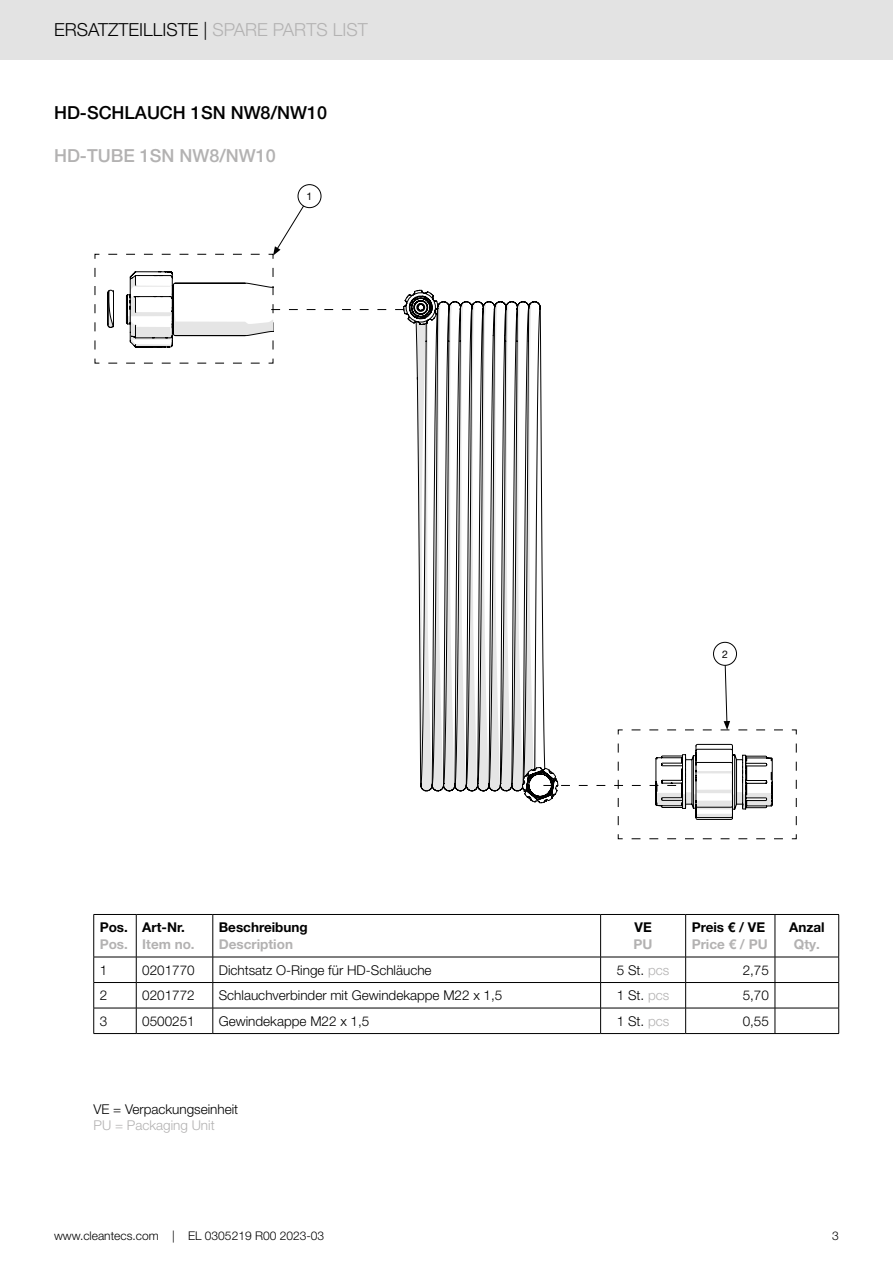
<style>
.page{position:relative;width:893px;height:1263px;background:#fff}
.page>*{position:absolute;margin:0;border:0;box-sizing:border-box;transform-origin:0 0}
.t1{font:300 18px "Helvetica Neue LT Pro";color:#000}
.t2{font:500 18px "Helvetica Neue LT Pro";color:#000}
.t3{font:500 18px "Helvetica Neue LT Pro";color:#b3b2b2}
.t4{font:300 13.5px "Helvetica Neue LT Pro";color:#000}
.t5{font:700 13.5px "Helvetica Neue LT Pro";color:#000}
.t6{font:700 13.5px "Helvetica Neue LT Pro";color:#b3b2b2}
.t7{font:300 13.5px "Helvetica Neue LT Pro";color:#b3b2b2}
.t8{font:300 12px "Helvetica Neue LT Pro";color:#000}
.t9{font:10.5px "Helvetica Neue LT Pro";color:#000}
.s1{color:#b3b2b2}
</style>
<div class="page">
<div style="left:0;top:0;width:893px;height:60px;background:#e3e3e3"></div>
<hr style="left:94px;top:914px;width:42px;height:1px;background:#000">
<hr style="left:93px;top:915px;width:1px;height:42px;background:#000">
<hr style="left:136px;top:914px;width:77px;height:1px;background:#000">
<hr style="left:136px;top:915px;width:1px;height:42px;background:#000">
<hr style="left:213px;top:914px;width:388px;height:1px;background:#000">
<hr style="left:213px;top:915px;width:1px;height:42px;background:#000">
<hr style="left:601px;top:914px;width:85px;height:1px;background:#000">
<hr style="left:600px;top:915px;width:1px;height:42px;background:#000">
<hr style="left:686px;top:914px;width:89px;height:1px;background:#000">
<hr style="left:685px;top:915px;width:1px;height:42px;background:#000">
<hr style="left:775px;top:914px;width:64px;height:1px;background:#000">
<hr style="left:775px;top:915px;width:1px;height:42px;background:#000">
<hr style="left:838px;top:915px;width:1px;height:42px;background:#000">
<hr style="left:94px;top:957px;width:42px;height:1px;background:#000">
<hr style="left:136px;top:957px;width:77px;height:1px;background:#000">
<hr style="left:213px;top:957px;width:388px;height:1px;background:#000">
<hr style="left:601px;top:957px;width:85px;height:1px;background:#000">
<hr style="left:686px;top:957px;width:89px;height:1px;background:#000">
<hr style="left:775px;top:957px;width:64px;height:1px;background:#000">
<hr style="left:94px;top:982px;width:42px;height:1px;background:#000">
<hr style="left:136px;top:982px;width:77px;height:1px;background:#000">
<hr style="left:213px;top:982px;width:388px;height:1px;background:#000">
<hr style="left:601px;top:982px;width:85px;height:1px;background:#000">
<hr style="left:686px;top:982px;width:89px;height:1px;background:#000">
<hr style="left:775px;top:982px;width:64px;height:1px;background:#000">
<hr style="left:94px;top:1008px;width:42px;height:1px;background:#000">
<svg style="left:93px;top:957px;width:1px;height:76px"></svg>
<hr style="left:136px;top:1008px;width:77px;height:1px;background:#000">
<svg style="left:136px;top:957px;width:1px;height:76px"></svg>
<hr style="left:213px;top:1008px;width:388px;height:1px;background:#000">
<svg style="left:213px;top:957px;width:1px;height:76px"></svg>
<hr style="left:601px;top:1008px;width:85px;height:1px;background:#000">
<svg style="left:600px;top:957px;width:1px;height:76px"></svg>
<hr style="left:686px;top:1008px;width:89px;height:1px;background:#000">
<svg style="left:685px;top:957px;width:1px;height:76px"></svg>
<hr style="left:775px;top:1008px;width:64px;height:1px;background:#000">
<svg style="left:775px;top:957px;width:1px;height:76px"></svg>
<svg style="left:838px;top:957px;width:1px;height:76px"></svg>
<hr style="left:94px;top:1033px;width:42px;height:1px;background:#000">
<hr style="left:136px;top:1033px;width:77px;height:1px;background:#000">
<hr style="left:213px;top:1033px;width:388px;height:1px;background:#000">
<hr style="left:601px;top:1033px;width:85px;height:1px;background:#000">
<hr style="left:686px;top:1033px;width:89px;height:1px;background:#000">
<hr style="left:775px;top:1033px;width:64px;height:1px;background:#000">
<div style="left:713px;top:642px;width:24px;height:23px;border:1px solid #000;border-radius:50%"></div>
<div style="left:298px;top:184px;width:23px;height:24px;border:1px solid #000;border-radius:50%"></div>
<svg style="left:95px;top:196px;width:292px;height:168px"></svg>
<svg style="left:403px;top:289px;width:139px;height:467px"></svg>
<svg style="left:420px;top:483px;width:157px;height:552px"></svg>
<svg style="left:522px;top:653px;width:275px;height:255px"></svg>
<h1 class="t1" style="left:54px;top:19px;width:315px">ERSATZTEILLISTE | <span class="s1">SPARE PARTS LIST</span></h1>
<h1 class="t2" style="left:54px;top:102px;width:274px">HD-SCHLAUCH 1SN NW8/NW10</h1>
<h1 class="t3" style="left:54px;top:145px;width:223px">HD-TUBE 1SN NW8/NW10</h1>
<p class="t9" style="left:307px;top:190px;width:7px">1</p>
<p class="t9" style="left:722px;top:647px;width:7px">2</p>
<p class="t5" style="left:100px;top:919px;width:30px">Pos.</p>
<p class="t6" style="left:100px;top:935px;width:30px">Pos.</p>
<p class="t5" style="left:142px;top:919px;width:44px">Art-Nr.</p>
<p class="t6" style="left:142px;top:935px;width:54px">Item no.</p>
<p class="t5" style="left:219px;top:919px;width:91px">Beschreibung</p>
<p class="t6" style="left:219px;top:935px;width:76px">Description</p>
<p class="t5" style="left:634px;top:919px;width:19px">VE</p>
<p class="t6" style="left:634px;top:935px;width:21px">PU</p>
<p class="t5" style="left:692px;top:919px;width:75px">Preis € / VE</p>
<p class="t6" style="left:692px;top:935px;width:78px">Price € / PU</p>
<p class="t5" style="left:789px;top:919px;width:37px">Anzal</p>
<p class="t6" style="left:794px;top:935px;width:28px">Qty.</p>
<p class="t4" style="left:100px;top:961px;width:9px">1</p>
<p class="t4" style="left:142px;top:961px;width:54px">0201770</p>
<p class="t4" style="left:219px;top:961px;width:214px">Dichtsatz O-Ringe für HD-Schläuche</p>
<p class="t4" style="left:617px;top:961px;width:54px">5 St. <span class="s1">pcs</span></p>
<p class="t4" style="left:743px;top:961px;width:28px">2,75</p>
<p class="t4" style="left:100px;top:987px;width:9px">2</p>
<p class="t4" style="left:142px;top:987px;width:54px">0201772</p>
<p class="t4" style="left:219px;top:987px;width:285px">Schlauchverbinder mit Gewindekappe M22 x 1,5</p>
<p class="t4" style="left:617px;top:987px;width:54px">1 St. <span class="s1">pcs</span></p>
<p class="t4" style="left:743px;top:987px;width:28px">5,70</p>
<p class="t4" style="left:100px;top:1012px;width:9px">3</p>
<p class="t4" style="left:142px;top:1012px;width:54px">0500251</p>
<p class="t4" style="left:219px;top:1012px;width:152px">Gewindekappe M22 x 1,5</p>
<p class="t4" style="left:617px;top:1012px;width:54px">1 St. <span class="s1">pcs</span></p>
<p class="t4" style="left:743px;top:1012px;width:28px">0,55</p>
<p class="t4" style="left:94px;top:1100px;width:146px">VE = Verpackungseinheit</p>
<p class="t7" style="left:94px;top:1117px;width:123px">PU = Packaging Unit</p>
<p class="t8" style="left:54px;top:1228px;width:272px">www.cleantecs.com | EL 0305219 R00 2023-03</p>
<p class="t8" style="left:832px;top:1228px;width:8px">3</p>
</div>
